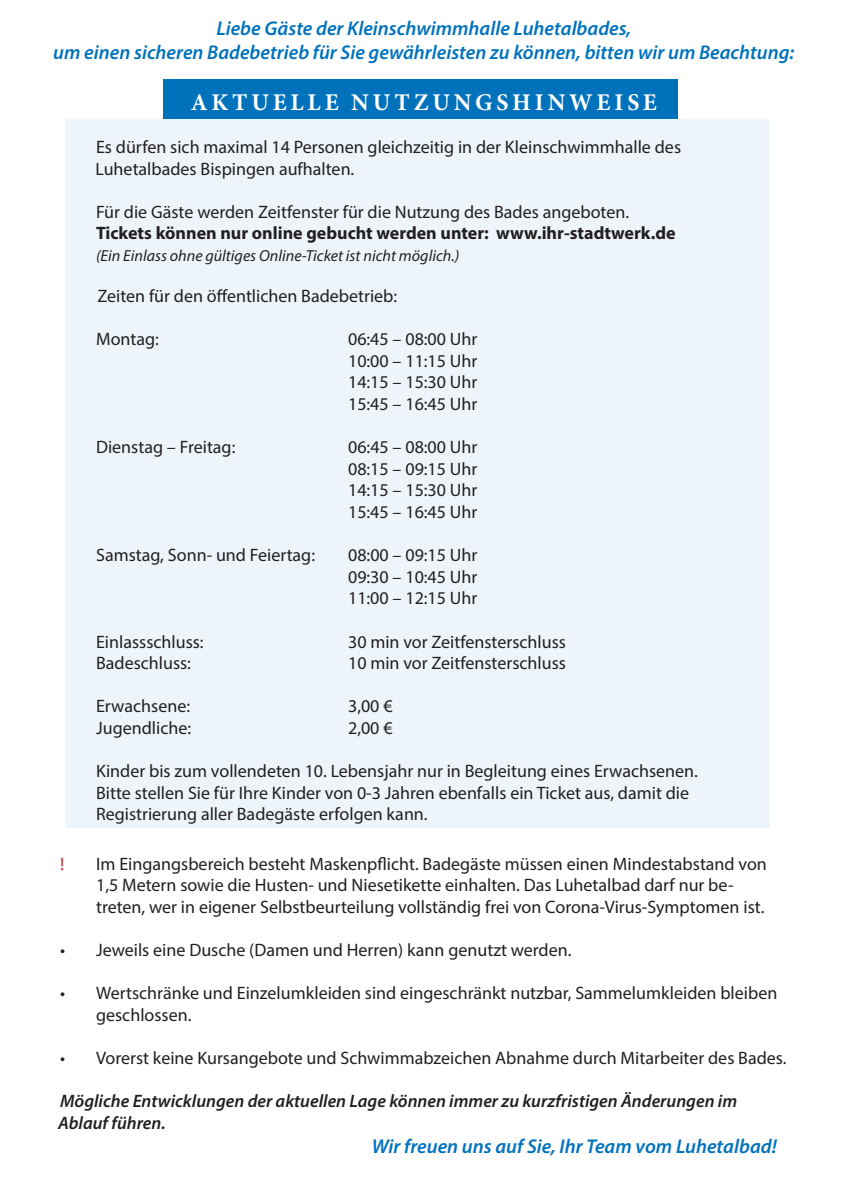
<style>
.page{position:relative;width:842px;height:1191px;background:#fff}
.page>*{position:absolute;margin:0;border:0;box-sizing:border-box;transform-origin:0 0}
.t1{font:700 24px "Minion Pro";letter-spacing:.16em;color:#fff}
.t2{font:italic 600 20px/24px "Myriad Pro";color:#0072bc;text-align:center}
.t3{font:18px/21.6px "Myriad Pro";color:#231f20}
.t4{font:italic 600 18px/21.6px "Myriad Pro";color:#231f20}
.t5{font:700 18px "Myriad Pro";color:#231f20}
.t6{font:18px "Myriad Pro";color:#d1232a}
.t7{font:italic 16px "Myriad Pro";color:#231f20}
</style>
<div class="page">
<div style="left:65px;top:119px;width:705px;height:709px;background:#eef5fa"></div>
<div style="left:164px;top:79px;width:514px;height:40px;background:#0072bc"></div>
<p class="t2" style="left:53px;top:16px;width:742px">Liebe Gäste der Kleinschwimmhalle Luhetalbades,<br>um einen sicheren Badebetrieb für Sie gewährleisten zu können, bitten wir um Beachtung:</p>
<h1 class="t1" style="left:191px;top:85px;width:468px">AKTUELLE NUTZUNGSHINWEISE</h1>
<p class="t3" style="left:96px;top:136px;width:587px">Es dürfen sich maximal 14 Personen gleichzeitig in der Kleinschwimmhalle des<br>Luhetalbades Bispingen aufhalten.</p>
<p class="t3" style="left:96px;top:201px;width:535px">Für die Gäste werden Zeitfenster für die Nutzung des Bades angeboten.</p>
<p class="t5" style="left:96px;top:221px;width:581px">Tickets können nur online gebucht werden unter: www.ihr-stadtwerk.de</p>
<p class="t7" style="left:96px;top:246px;width:365px">(Ein Einlass ohne gültiges Online-Ticket ist nicht möglich.)</p>
<p class="t3" style="left:97px;top:285px;width:301px">Zeiten für den öffentlichen Badebetrieb:</p>
<p class="t3" style="left:96px;top:328px;width:64px">Montag:</p>
<p class="t3" style="left:348px;top:328px;width:131px;text-align:justify">06:45 – 08:00 Uhr 10:00 – 11:15 Uhr 14:15 – 15:30 Uhr 15:45 – 16:45 Uhr</p>
<p class="t3" style="left:96px;top:436px;width:141px">Dienstag – Freitag:</p>
<p class="t3" style="left:348px;top:436px;width:131px;text-align:justify">06:45 – 08:00 Uhr 08:15 – 09:15 Uhr 14:15 – 15:30 Uhr 15:45 – 16:45 Uhr</p>
<p class="t3" style="left:96px;top:544px;width:220px">Samstag, Sonn- und Feiertag:</p>
<p class="t3" style="left:348px;top:544px;width:131px;text-align:justify">08:00 – 09:15 Uhr 09:30 – 10:45 Uhr 11:00 – 12:15 Uhr</p>
<p class="t3" style="left:96px;top:630px;width:109px">Einlassschluss:</p>
<p class="t3" style="left:348px;top:630px;width:219px">30 min vor Zeitfensterschluss</p>
<p class="t3" style="left:96px;top:652px;width:96px">Badeschluss:</p>
<p class="t3" style="left:348px;top:652px;width:219px">10 min vor Zeitfensterschluss</p>
<p class="t3" style="left:96px;top:695px;width:95px">Erwachsene:</p>
<p class="t3" style="left:348px;top:695px;width:46px">3,00 €</p>
<p class="t3" style="left:96px;top:717px;width:97px">Jugendliche:</p>
<p class="t3" style="left:348px;top:717px;width:46px">2,00 €</p>
<p class="t3" style="left:96px;top:760px;width:603px">Kinder bis zum vollendeten 10. Lebensjahr nur in Begleitung eines Erwachsenen.<br>Bitte stellen Sie für Ihre Kinder von 0-3 Jahren ebenfalls ein Ticket aus, damit die<br>Registrierung aller Badegäste erfolgen kann.</p>
<p class="t6" style="left:60px;top:852px;width:6px">!</p>
<p class="t3" style="left:96px;top:852px;width:672px">Im Eingangsbereich besteht Maskenpflicht. Badegäste müssen einen Mindestabstand von<br>1,5 Metern sowie die Husten- und Niesetikette einhalten. Das Luhetalbad darf nur be&shy;treten, wer in eigener Selbstbeurteilung vollständig frei von Corona-Virus-Symptomen ist.</p>
<p class="t3" style="left:60px;top:939px;width:513px">• Jeweils eine Dusche (Damen und Herren) kann genutzt werden.</p>
<p class="t3" style="left:96px;top:982px;width:683px;text-indent:-36px">• Wertschränke und Einzelumkleiden sind eingeschränkt nutzbar, Sammelumkleiden bleiben geschlossen.</p>
<p class="t3" style="left:60px;top:1047px;width:728px">• Vorerst keine Kursangebote und Schwimmabzeichen Abnahme durch Mitarbeiter des Bades.</p>
<p class="t4" style="left:58px;top:1090px;width:681px">Mögliche Entwicklungen der aktuellen Lage können immer zu kurzfristigen Änderungen im<br>Ablauf führen.</p>
<p class="t2" style="left:372px;top:1133px;width:406px">Wir freuen uns auf Sie, Ihr Team vom Luhetalbad!</p>
</div>
